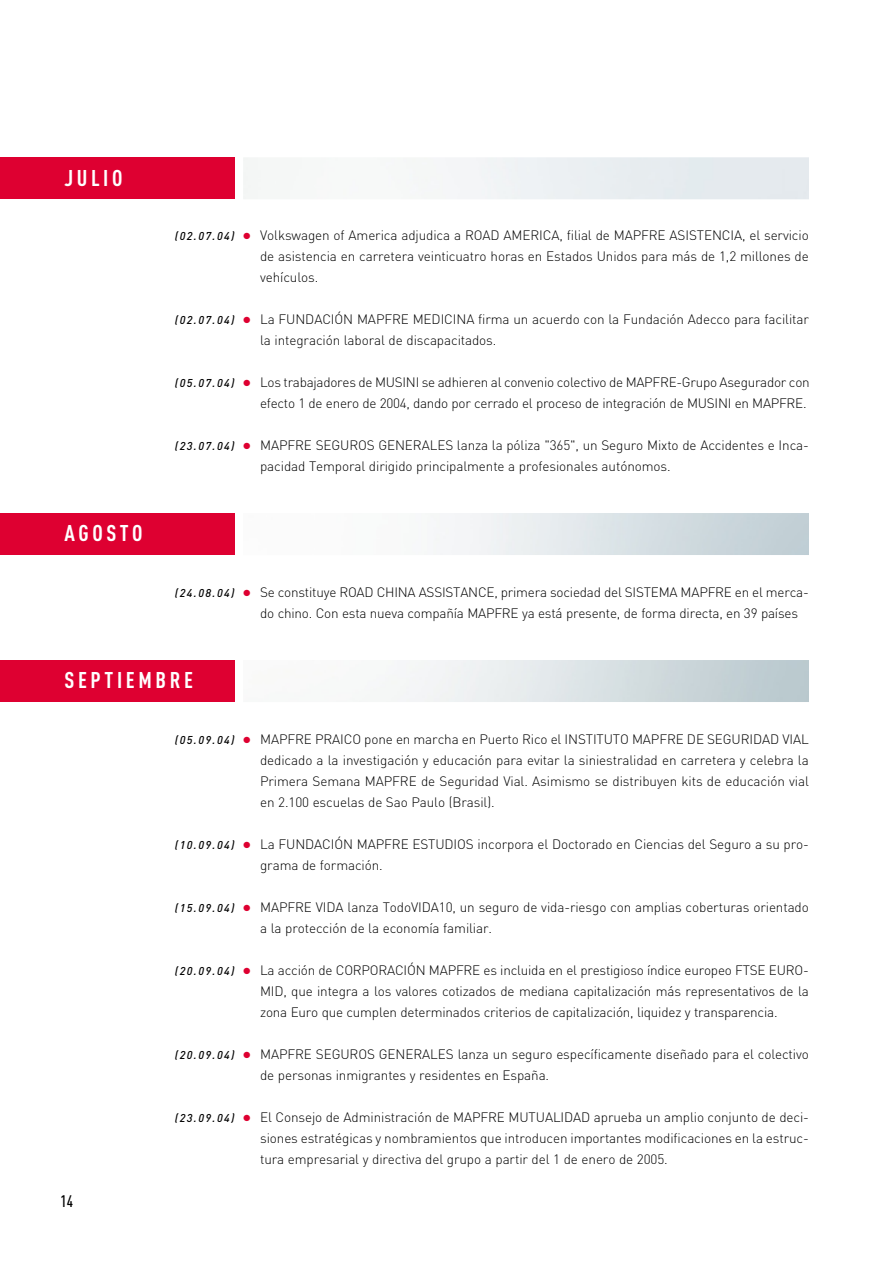
<style>
.page{position:relative;width:893px;height:1263px;background:#fff}
.page>*{position:absolute;margin:0;border:0;box-sizing:border-box;transform-origin:0 0}
.t1{font:700 22.5px "DIN Cond";letter-spacing:.16em;color:#fff}
.t2{font:500 16.5px "DIN Cond";color:#000}
.t3{font:300 13.5px/21px "DIN";letter-spacing:-.01em;color:#000}
.s1{font-weight:500;font-style:italic;font-size:11.25px}
.s2{font-family:"European Pi Three";font-weight:400;font-size:9px;color:#de0031}
</style>
<div class="page">
<div style="left:0;top:157px;width:235px;height:42px;background:#de0031"></div>
<div style="left:0;top:513px;width:235px;height:42px;background:#de0031"></div>
<div style="left:0;top:660px;width:235px;height:42px;background:#de0031"></div>
<h1 class="t1" style="left:64px;top:170px;width:60px">JULIO</h1>
<h1 class="t1" style="left:64px;top:525px;width:79px">AGOSTO</h1>
<p class="t3" style="left:260px;top:226px;width:550px;text-align:justify;text-indent:-85px"><span class="s1">(02.07.04)</span> <span class="s2">-</span> Volkswagen of America adjudica a ROAD AMERICA, filial de MAPFRE ASISTENCIA, el servicio de asistencia en carretera veinticuatro horas en Estados Unidos para más de 1,2 millones de vehículos.</p>
<p class="t3" style="left:260px;top:310px;width:550px;text-indent:-85px"><span class="s1">(02.07.04)</span> <span class="s2">-</span> La FUNDACIÓN MAPFRE MEDICINA firma un acuerdo con la Fundación Adecco para facilitar la integración laboral de discapacitados.</p>
<p class="t3" style="left:175px;top:373px;width:636px;text-align:right"><span class="s1">(05.07.04)</span> <span class="s2">-</span> Los trabajadores de MUSINI se adhieren al convenio colectivo de MAPFRE-Grupo Asegurador con efecto 1 de enero de 2004, dando por cerrado el proceso de integración de MUSINI en MAPFRE.</p>
<p class="t3" style="left:260px;top:436px;width:550px;text-indent:-85px"><span class="s1">(23.07.04)</span> <span class="s2">-</span> MAPFRE SEGUROS GENERALES lanza la póliza "365", un Seguro Mixto de Accidentes e Inca&shy;pacidad Temporal dirigido principalmente a profesionales autónomos.</p>
<p class="t3" style="left:260px;top:583px;width:550px;text-indent:-85px"><span class="s1">(24.08.04)</span> <span class="s2">-</span> Se constituye ROAD CHINA ASSISTANCE, primera sociedad del SISTEMA MAPFRE en el merca&shy;do chino. Con esta nueva compañía MAPFRE ya está presente, de forma directa, en 39 países</p>
<h1 class="t1" style="left:64px;top:672px;width:130px">SEPTIEMBRE</h1>
<p class="t2" style="left:60px;top:1196px;width:14px">14</p>
<p class="t3" style="left:260px;top:730px;width:550px;text-align:justify;text-indent:-85px"><span class="s1">(05.09.04)</span> <span class="s2">-</span> MAPFRE PRAICO pone en marcha en Puerto Rico el INSTITUTO MAPFRE DE SEGURIDAD VIAL dedicado a la investigación y educación para evitar la siniestralidad en carretera y celebra la Primera Semana MAPFRE de Seguridad Vial. Asimismo se distribuyen kits de educación vial en 2.100 escuelas de Sao Paulo (Brasil).</p>
<p class="t3" style="left:260px;top:835px;width:550px;text-indent:-85px"><span class="s1">(10.09.04)</span> <span class="s2">-</span> La FUNDACIÓN MAPFRE ESTUDIOS incorpora el Doctorado en Ciencias del Seguro a su pro&shy;grama de formación.</p>
<p class="t3" style="left:260px;top:898px;width:550px;text-indent:-85px"><span class="s1">(15.09.04)</span> <span class="s2">-</span> MAPFRE VIDA lanza TodoVIDA10, un seguro de vida-riesgo con amplias coberturas orientado a la protección de la economía familiar.</p>
<p class="t3" style="left:260px;top:961px;width:550px;text-align:justify;text-indent:-85px"><span class="s1">(20.09.04)</span> <span class="s2">-</span> La acción de CORPORACIÓN MAPFRE es incluida en el prestigioso índice europeo FTSE EURO-MID, que integra a los valores cotizados de mediana capitalización más representativos de la zona Euro que cumplen determinados criterios de capitalización, liquidez y transparencia.</p>
<p class="t3" style="left:260px;top:1045px;width:550px;text-indent:-85px"><span class="s1">(20.09.04)</span> <span class="s2">-</span> MAPFRE SEGUROS GENERALES lanza un seguro específicamente diseñado para el colectivo de personas inmigrantes y residentes en España.</p>
<p class="t3" style="left:260px;top:1108px;width:550px;text-align:justify;text-indent:-85px"><span class="s1">(23.09.04)</span> <span class="s2">-</span> El Consejo de Administración de MAPFRE MUTUALIDAD aprueba un amplio conjunto de deci&shy;siones estratégicas y nombramientos que introducen importantes modificaciones en la estruc&shy;tura empresarial y directiva del grupo a partir del 1 de enero de 2005.</p>
</div>
